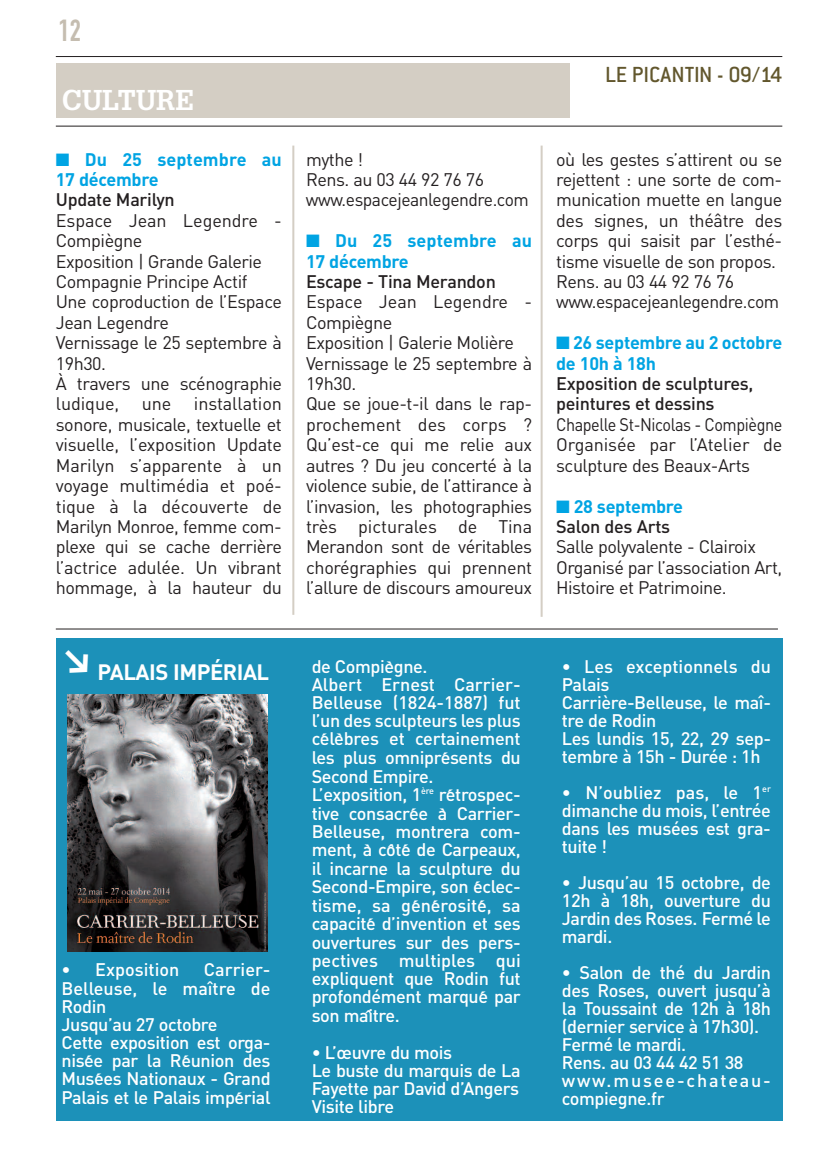
<style>
.page{position:relative;width:835px;height:1161px;background:#fff}
.page>*{position:absolute;margin:0;border:0;box-sizing:border-box;transform-origin:0 0}
.t1{font:45.8px "FF Dingbats Arrows One";color:#fff}
.t2{font:30px "DIN Engschrift";color:#c5bdb0}
.t3{font:700 28px "Glypha";color:#fff}
.t4{font:500 24px "Conduit ITC";letter-spacing:-.01em;color:#62572d}
.t5{font:700 22px "DIN";letter-spacing:-.02em;color:#fff}
.t6{font:18px/20.4px "DIN";letter-spacing:-.025em;color:#231f20}
.t7{font:500 18px/18px "DIN";letter-spacing:-.02em;color:#fff}
.t8{font:18px/20.4px "DIN";letter-spacing:-.025em;color:#231f20;scale:.9 1}
.t9{font:500 18px "DIN";color:#fff}
.s1{color:#00a4e3}
.s2{font-weight:700;color:#00a4e3}
.s3{font-weight:500}
.s4{font-family:"Baskerville";font-weight:700;font-style:italic}
</style>
<div class="page">
<hr style="left:56px;top:56px;width:725px;height:1px;background:#231f20">
<hr style="left:56px;top:126px;width:725px;height:1px;background:#231f20">
<div style="left:56px;top:64px;width:513px;height:54px;background:#d4cec4"></div>
<div style="left:56px;top:638px;width:725px;height:482px;background:#1c91b9"></div>
<img style="left:67px;top:694px;width:201px;height:257px">
<hr style="left:292px;top:146px;width:2px;height:469px;background:#d4cec4">
<hr style="left:540px;top:146px;width:2px;height:471px;background:#d4cec4">
<hr style="left:56px;top:628px;width:721px;height:1px;background:#231f20">
<p class="t2" style="left:59px;top:19px;width:24px">12</p>
<p class="t3" style="left:62px;top:84px;width:134px">CULTURE</p>
<p class="t6" style="left:56px;top:149px;width:227px"><span class="s1">■</span> <span class="s2">Du 25 septembre au<br>17 décembre<br></span><span class="s3">Update Marilyn<br></span>Espace Jean Legendre -<br>Compiègne<br>Exposition | Grande Galerie<br>Compagnie Principe Actif<br>Une coproduction de l’Espace<br>Jean Legendre<br>Vernissage le 25 septembre à<br>19h30.<br>À travers une scénographie ludique, une installation sonore, musicale, textuelle et visuelle, l’exposition Update<br>Marilyn s’apparente à un voyage multimédia et poé&shy;tique à la découverte de<br>Marilyn Monroe, femme com&shy;plexe qui se cache derrière l’actrice adulée. Un vibrant hommage, à la hauteur du</p>
<p class="t6" style="left:306px;top:149px;width:224px">mythe !<br>Rens. au 03 44 92 76 76 www.espacejeanlegendre.com</p>
<p class="t6" style="left:306px;top:231px;width:227px"><span class="s1">■</span> <span class="s2">Du 25 septembre au<br>17 décembre<br></span><span class="s3">Escape - Tina Merandon<br></span>Espace Jean Legendre -<br>Compiègne<br>Exposition | Galerie Molière<br>Vernissage le 25 septembre à<br>19h30.<br>Que se joue-t-il dans le rap&shy;prochement des corps ?<br>Qu’est-ce qui me relie aux autres ? Du jeu concerté à la violence subie, de l’attirance à l’invasion, les photographies très picturales de Tina<br>Merandon sont de véritables chorégraphies qui prennent l’allure de discours amoureux</p>
<p class="t1" style="left:61px;top:634px;width:32px">●</p>
<p class="t5" style="left:97px;top:659px;width:173px">PALAIS IMPÉRIAL</p>
<p class="t7" style="left:61px;top:961px;width:210px;text-indent:142px">Carrier-<br>Belleuse, le maître de<br>Rodin<br>Jusqu’au 27 octobre<br>Cette exposition est orga&shy;nisee<span class="s4">́</span> par la Reu<span class="s4">́</span> nion des<br>Musee<span class="s4">́</span>s Nationaux - Grand<br>Palais et le Palais imper<span class="s4">́</span>ial</p>
<p class="t9" style="left:61px;top:959px;width:119px">• Exposition</p>
<p class="t7" style="left:311px;top:657px;width:210px">de Compieg<span class="s4">̀</span> ne.<br>Albert Ernest Carrier-<br>Belleuse (1824-1887) fut l’un des sculpteurs les plus cel<span class="s4">́</span>eb<span class="s4">̀</span> res et certainement les plus omnipres<span class="s4">́</span>ents du<br>Second Empire.<br>L’exposition, 1<sup>ère</sup> ret<span class="s4">́</span>rospec&shy;tive consacree<span class="s4">́</span> a<span class="s4">̀</span> Carrier-<br>Belleuse, montrera com&shy;ment, a<span class="s4">̀</span>cot<span class="s4">̂</span>e<span class="s4">́</span>de Carpeaux, il incarne la sculpture du<br>Second-Empire, son ec<span class="s4">́</span>lec&shy;tisme, sa gen<span class="s4">́</span> er<span class="s4">́</span>osite,<span class="s4">́</span> sa capacite<span class="s4">́</span>d’invention et ses ouvertures sur des pers&shy;pectives multiples qui expliquent que Rodin fut profondément marque<span class="s4">́</span>par son mait<span class="s4">̂</span>re.</p>
<p class="t7" style="left:311px;top:1043px;width:210px">• L’œuvre du mois<br>Le buste du marquis de La<br>Fayette par David d’Angers<br>Visite libre</p>
<p class="t4" style="left:604px;top:67px;width:178px">LE PICANTIN - 09/14</p>
<p class="t6" style="left:556px;top:149px;width:227px">où les gestes s’attirent ou se rejettent : une sorte de com&shy;munication muette en langue des signes, un théâtre des corps qui saisit par l’esthé&shy;tisme visuelle de son propos.<br>Rens. au 03 44 92 76 76 www.espacejeanlegendre.com</p>
<p class="t8" style="left:556px;top:333px;width:253px"><span class="s1">■</span> <span class="s2">26 septembre au 2 octobre de 10h à 18h<br></span><span class="s3">Exposition de sculptures, peintures et dessins<br></span>Chapelle St-Nicolas - Compiègne<br>Organisée par l’Atelier de sculpture des Beaux-Arts</p>
<p class="t6" style="left:556px;top:496px;width:227px"><span class="s1">■</span> <span class="s2">28 septembre<br></span><span class="s3">Salon des Arts<br></span>Salle polyvalente - Clairoix<br>Organisé par l’association Art,<br>Histoire et Patrimoine.</p>
<p class="t7" style="left:561px;top:657px;width:210px">• Les exceptionnels du<br>Palais<br>Carrière-Belleuse, le maî&shy;tre de Rodin<br>Les lundis 15, 22, 29 sep&shy;tembre à 15h - Durée : 1h</p>
<p class="t7" style="left:561px;top:783px;width:210px;text-align:justify">• N’oubliez pas, le 1<sup>er </sup>dimanche du mois, l’entrée dans les musées est gra&shy;tuite !</p>
<p class="t7" style="left:561px;top:873px;width:210px;text-align:justify">• Jusqu’au 15 octobre, de 12h à 18h, ouverture du Jardin des Roses. Fermé le mardi.</p>
<p class="t7" style="left:561px;top:963px;width:210px">• Salon de thé du Jardin des Roses, ouvert jusqu’à la Toussaint de 12h à 18h (dernier service à 17h30).<br>Fermé le mardi.<br>Rens. au 03 44 42 51 38 www.musee-chateau&shy;compiegne.fr</p>
</div>
